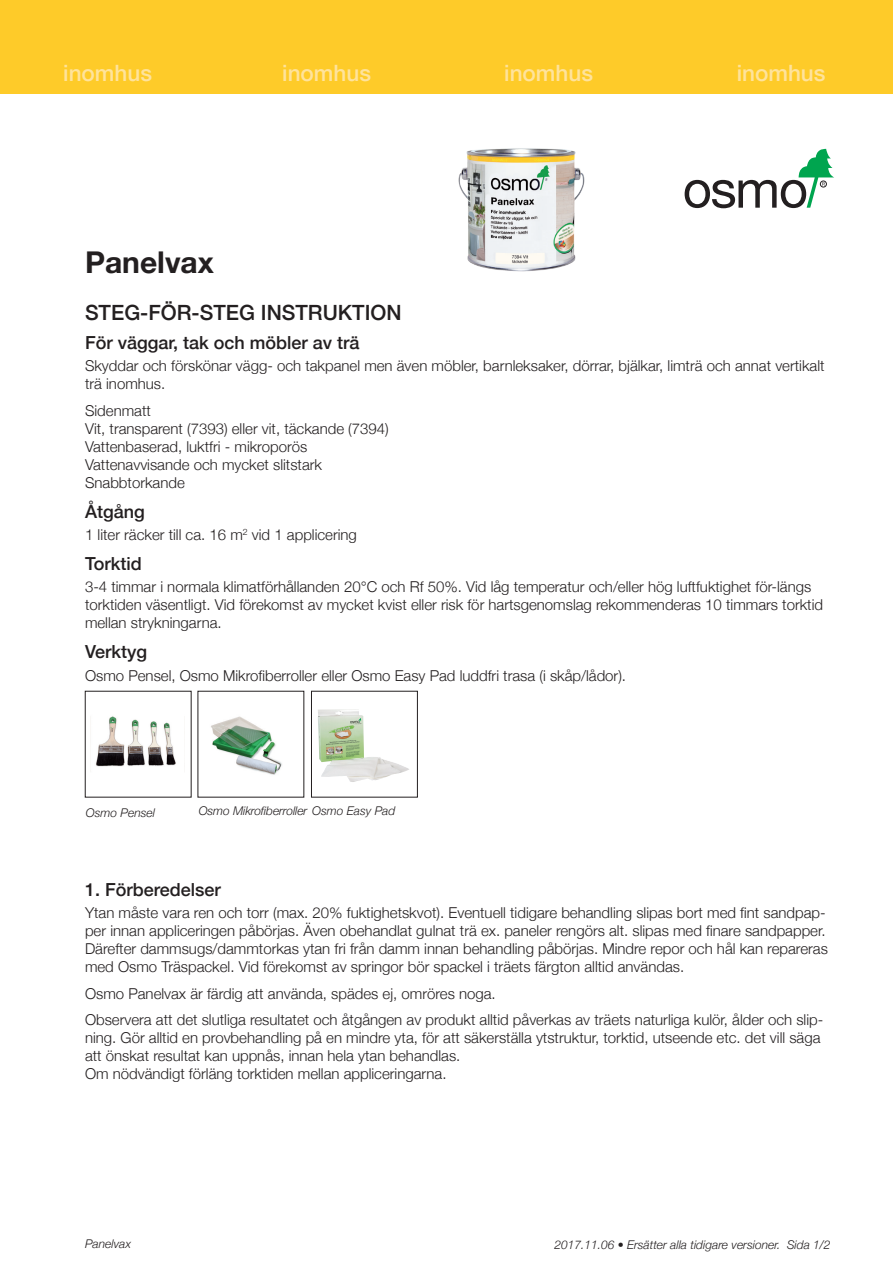
<style>
.page{position:relative;width:893px;height:1263px;background:#fff}
.page>*{position:absolute;margin:0;border:0;box-sizing:border-box;transform-origin:0 0}
.t1{font:700 30px "Helvetica Neue";color:#231f20}
.t2{font:500 22.5px "Helvetica Neue";color:#ffe39c}
.Rubrik{font:500 21px "Helvetica Neue";color:#231f20}
.Rubrik-2{font:500 18px "Helvetica Neue";color:#231f20}
.Brödtext{font:300 15px/18px "Helvetica Neue";color:#231f20}
.Brödtext-2{font:italic 300 12px "Helvetica Neue";color:#231f20}
</style>
<div class="page">
<svg style="left:685px;top:149px;width:149px;height:59px"></svg>
<div style="left:0;top:0;width:893px;height:94px;background:#fecb29"></div>
<img style="left:458px;top:148px;width:127px;height:124px">
<img style="left:96px;top:716px;width:80px;height:51px">
<img style="left:211px;top:716px;width:71px;height:59px">
<div style="left:311px;top:691px;width:107px;height:106px;border:1px solid #231f20"></div>
<img style="left:318px;top:709px;width:91px;height:73px">
<p class="t2" style="left:63px;top:55px;width:90px">inomhus</p>
<p class="t2" style="left:282px;top:55px;width:90px">inomhus</p>
<p class="t2" style="left:504px;top:55px;width:90px">inomhus</p>
<p class="t2" style="left:737px;top:55px;width:90px">inomhus</p>
<p class="t1" style="left:85px;top:239px;width:130px">Panelvax</p>
<p class="Rubrik" style="left:85px;top:296px;width:318px">STEG-FÖR-STEG INSTRUKTION</p>
<p class="Rubrik-2" style="left:85px;top:328px;width:276px">För väggar, tak och möbler av trä</p>
<p class="Brödtext" style="left:85px;top:356px;width:741px">Skyddar och förskönar vägg- och takpanel men även möbler, barnleksaker, dörrar, bjälkar, limträ och annat vertikalt trä inomhus.</p>
<p class="Brödtext" style="left:85px;top:400px;width:305px">Sidenmatt<br>Vit, transparent (7393) eller vit, täckande (7394)<br>Vattenbaserad, luktfri - mikroporös<br>Vattenavvisande och mycket slitstark<br>Snabbtorkande</p>
<p class="Rubrik-2" style="left:85px;top:497px;width:61px">Åtgång</p>
<p class="Brödtext" style="left:85px;top:524px;width:273px">1 liter räcker till ca. 16 m<sup>2</sup> vid 1 applicering</p>
<p class="Rubrik-2" style="left:85px;top:549px;width:58px">Torktid</p>
<p class="Brödtext" style="left:85px;top:577px;width:739px">3-4 timmar i normala klimatförhållanden 20°C och Rf 50%. Vid låg temperatur och/eller hög luftfuktighet för-längs torktiden väsentligt. Vid förekomst av mycket kvist eller risk för hartsgenomslag rekommenderas 10 timmars torktid mellan strykningarna.</p>
<p class="Rubrik-2" style="left:85px;top:638px;width:64px">Verktyg</p>
<p class="Brödtext" style="left:85px;top:665px;width:543px">Osmo Pensel, Osmo Mikrofiberroller eller Osmo Easy Pad luddfri trasa (i skåp/lådor).</p>
<p class="Brödtext-2" style="left:86px;top:803px;width:71px">Osmo Pensel</p>
<p class="Brödtext-2" style="left:199px;top:801px;width:198px">Osmo Mikrofiberroller Osmo Easy Pad</p>
<p class="Rubrik-2" style="left:85px;top:875px;width:137px">1. Förberedelser</p>
<p class="Brödtext" style="left:85px;top:902px;width:744px">Ytan måste vara ren och torr (max. 20% fuktighetskvot). Eventuell tidigare behandling slipas bort med fint sandpap&shy;per innan appliceringen påbörjas. Även obehandlat gulnat trä ex. paneler rengörs alt. slipas med finare sandpapper.<br>Därefter dammsugs/dammtorkas ytan fri från damm innan behandling påbörjas. Mindre repor och hål kan repareras med Osmo Träspackel. Vid förekomst av springor bör spackel i träets färgton alltid användas.</p>
<p class="Brödtext" style="left:85px;top:983px;width:412px">Osmo Panelvax är färdig att använda, spädes ej, omröres noga.</p>
<p class="Brödtext" style="left:85px;top:1009px;width:740px">Observera att det slutliga resultatet och åtgången av produkt alltid påverkas av träets naturliga kulör, ålder och slip&shy;ning. Gör alltid en provbehandling på en mindre yta, för att säkerställa ytstruktur, torktid, utseende etc. det vill säga att önskat resultat kan uppnås, innan hela ytan behandlas.<br>Om nödvändigt förläng torktiden mellan appliceringarna.</p>
<p class="Brödtext-2" style="left:85px;top:1234px;width:48px">Panelvax</p>
<p class="Brödtext-2" style="left:554px;top:1235px;width:278px">2017.11.06 • Ersätter alla tidigare versioner. Sida 1/2</p>
</div>
